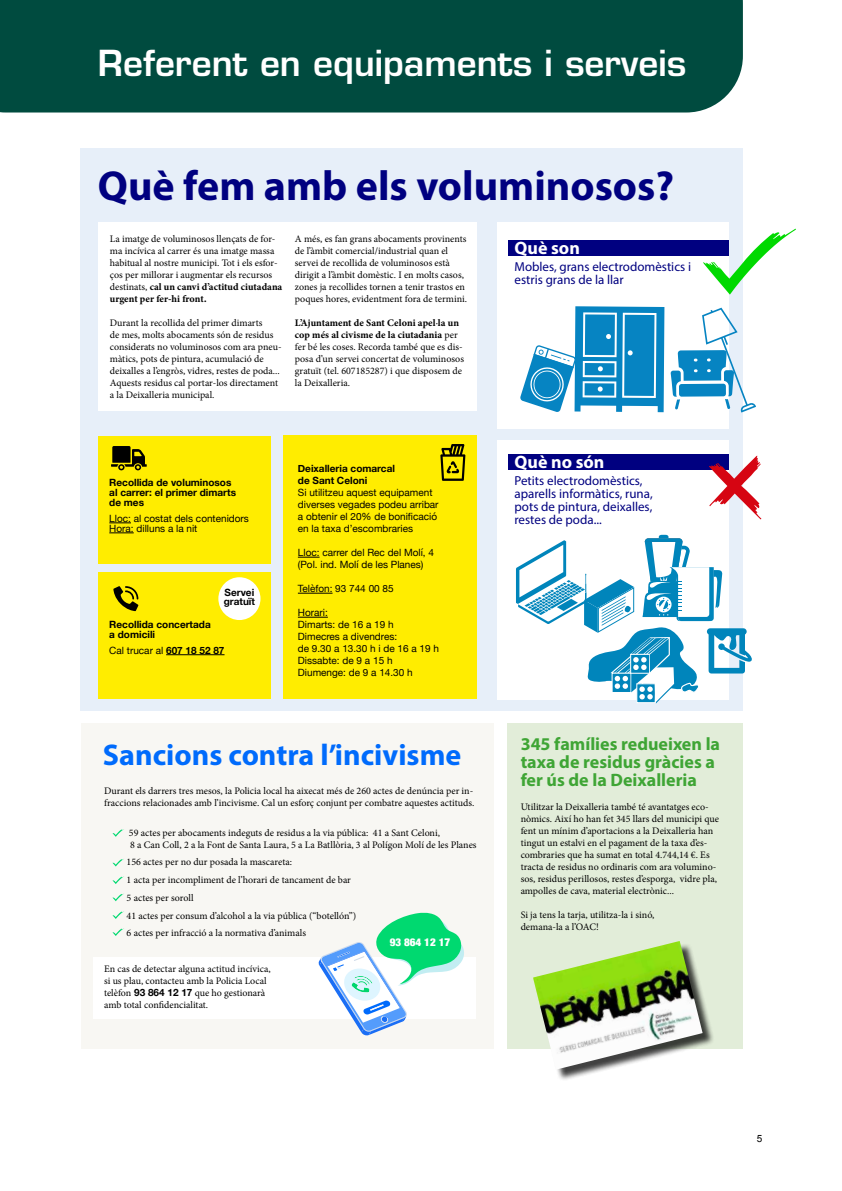
<style>
.page{position:relative;width:842px;height:1191px;background:#fff}
.page>*{position:absolute;margin:0;border:0;box-sizing:border-box;transform-origin:0 0}
.t1{font:700 42px "Myriad Pro";color:#000080}
.t2{font:600 35px "Eurostile";color:#fff}
.t3{font:700 30px "Myriad Pro";color:#006bfc}
.t4{font:700 18px/18px "Myriad Pro";color:#3fa535}
.t5{font:700 18px "Myriad Pro";color:#fff}
.t6{font:13px/13px "Myriad Pro";color:#000080}
.t7{font:900 condensed 10.8px "Helvetica Neue";color:#fff}
.t8{font:10px/12px "Minion Pro";color:#000}
.t9{font:10px/12px "Helvetica Neue";color:#000}
.t10{font:10px/12px "Minion Variable Concept";letter-spacing:.025em;color:#000}
.t11{font:700 10px/10px "Helvetica Neue";color:#000}
.t12{font:10px "Arial";color:#000}
.s1{font-family:"Minion Pro"}
.s2{font-family:"Minion Pro";font-weight:500}
.s3{font-weight:700}
.s4{font-family:"Helvetica Neue";font-weight:700}
</style>
<div class="page">
<div style="left:81px;top:722px;width:413px;height:326px;background:#f8f7f3"></div>
<div style="left:94px;top:957px;width:382px;height:61px;background:#fff"></div>
<div style="left:81px;top:148px;width:662px;height:563px;background:#e7eff9"></div>
<div style="left:98px;top:222px;width:378px;height:189px;background:#fff"></div>
<div style="left:497px;top:222px;width:232px;height:207px;background:#fff"></div>
<div style="left:497px;top:440px;width:232px;height:259px;background:#fff"></div>
<div style="left:507px;top:722px;width:235px;height:326px;background:#e2edd9"></div>
<div style="left:98px;top:572px;width:172px;height:127px;background:#ffed00"></div>
<div style="left:218px;top:577px;width:42px;height:43px;background:#fff;border-radius:50%"></div>
<div style="left:98px;top:436px;width:172px;height:127px;background:#ffed00"></div>
<div style="left:283px;top:436px;width:193px;height:263px;background:#ffed00"></div>
<div style="left:508px;top:240px;width:221px;height:16px;background:#000080"></div>
<div style="left:508px;top:454px;width:221px;height:16px;background:#000080"></div>
<div style="left:0;top:0;width:743px;height:112px;background:#004b3f"></div>
<div style="left:535px;top:943px;width:179px;height:138px;background:#000;opacity:.75"></div>
<img style="left:533px;top:941px;width:170px;height:128px">
<svg style="left:109px;top:522px;width:22px;height:1px"></svg>
<svg style="left:109px;top:532px;width:25px;height:1px"></svg>
<svg style="left:298px;top:557px;width:22px;height:1px"></svg>
<hr style="left:298px;top:593px;width:34px;height:1px;background:#000">
<hr style="left:298px;top:617px;width:30px;height:1px;background:#000">
<svg style="left:671px;top:308px;width:85px;height:104px"></svg>
<svg style="left:520px;top:306px;width:144px;height:106px"></svg>
<svg style="left:703px;top:229px;width:93px;height:66px"></svg>
<svg style="left:112px;top:893px;width:12px;height:8px"></svg>
<svg style="left:112px;top:911px;width:12px;height:8px"></svg>
<svg style="left:112px;top:928px;width:12px;height:8px"></svg>
<svg style="left:112px;top:876px;width:12px;height:8px"></svg>
<svg style="left:112px;top:859px;width:12px;height:7px"></svg>
<svg style="left:112px;top:829px;width:12px;height:8px"></svg>
<svg style="left:709px;top:455px;width:52px;height:65px"></svg>
<svg style="left:111px;top:446px;width:36px;height:24px"></svg>
<hr style="left:166px;top:654px;width:59px;height:1px;background:#000">
<svg style="left:113px;top:586px;width:25px;height:25px"></svg>
<svg style="left:440px;top:444px;width:25px;height:37px"></svg>
<svg style="left:318px;top:912px;width:147px;height:124px"></svg>
<svg style="left:516px;top:535px;width:236px;height:168px"></svg>
<h2 class="t2" style="left:98px;top:41px;width:590px">Referent en equipaments i serveis</h2>
<h1 class="t1" style="left:98px;top:158px;width:578px">Què fem amb els voluminosos?</h1>
<p class="t8" style="left:110px;top:232px;width:169px">La imatge de voluminosos llençats de for&shy;ma incívica al carrer és una imatge massa habitual al nostre municipi. Tot i els esfor&shy;ços per millorar i augmentar els recursos</p>
<p class="t10" style="left:110px;top:280px;width:174px"><span class="s1">destinats,</span> cal un canvi d’actitud ciutadana urgent per fer-hi front.</p>
<p class="t8" style="left:110px;top:316px;width:173px">Durant la recollida del primer dimarts<br>de mes, molts abocaments són de residus considerats no voluminosos com ara pneu&shy;màtics, pots de pintura, acumulació de deixalles a l’engròs, vidres, restes de poda...<br>Aquests residus cal portar-los directament a la Deixalleria municipal.</p>
<p class="t8" style="left:295px;top:232px;width:174px">A més, es fan grans abocaments provinents de l’àmbit comercial/industrial quan el servei de recollida de voluminosos està dirigit a l’àmbit domèstic. I en molts casos, zones ja recollides tornen a tenir trastos en poques hores, evidentment fora de termini.</p>
<p class="t10" style="left:295px;top:316px;width:165px">L’Ajuntament de Sant Celoni apel<span class="s2">·</span>la un cop més al civisme de la ciutadania <span class="s1">per</span></p>
<p class="t8" style="left:295px;top:340px;width:171px">fer bé les coses. Recorda també que es dis&shy;posa d’un servei concertat de voluminosos gratuït (tel. 607185287) i que disposem de la Deixalleria.</p>
<p class="t11" style="left:109px;top:478px;width:128px">Recollida de voluminosos al carrer: el primer dimarts de mes</p>
<p class="t9" style="left:109px;top:514px;width:141px;line-height:10px">Lloc: al costat dels contenidors<br>Hora: dilluns a la nit</p>
<p class="t11" style="left:109px;top:619px;width:103px">Recollida concertada a domicili</p>
<p class="t11" style="left:224px;top:588px;width:33px;line-height:9px">Servei gratuït</p>
<p class="t9" style="left:109px;top:645px;width:117px">Cal trucar al <span class="s3">607 18 52 87</span></p>
<p class="t11" style="left:298px;top:463px;width:99px;line-height:12px">Deixalleria comarcal de Sant Celoni</p>
<p class="t9" style="left:298px;top:487px;width:142px">Si utilitzeu aquest equipament diverses vegades podeu arribar a obtenir el 20% de bonificació en la taxa d’escombraries</p>
<p class="t9" style="left:298px;top:547px;width:138px">Lloc: carrer del Rec del Molí, 4 (Pol. ind. Molí de les Planes)</p>
<p class="t9" style="left:298px;top:583px;width:97px">Telèfon: 93 744 00 85</p>
<p class="t9" style="left:298px;top:607px;width:143px">Horari:<br>Dimarts: de 16 a 19 h<br>Dimecres a divendres:<br>de 9.30 a 13.30 h i de 16 a 19 h<br>Dissabte: de 9 a 15 h<br>Diumenge: de 9 a 14.30 h</p>
<h3 class="t5" style="left:514px;top:236px;width:67px">Què son</h3>
<h3 class="t6" style="left:514px;top:260px;width:178px">Mobles, grans electrodomèstics i estris grans de la llar</h3>
<h3 class="t5" style="left:514px;top:450px;width:91px">Què no són</h3>
<h3 class="t6" style="left:514px;top:474px;width:140px">Petits electrodomèstics, aparells informàtics, runa, pots de pintura, deixalles, restes de poda...</h3>
<h3 class="t3" style="left:103px;top:735px;width:360px">Sancions contra l’incivisme</h3>
<h3 class="t4" style="left:521px;top:734px;width:201px">345 famílies redueixen la taxa de residus gràcies a fer ús de la Deixalleria</h3>
<p class="t8" style="left:521px;top:801px;width:200px">Utilitzar la Deixalleria també té avantatges eco&shy;nòmics. Així ho han fet 345 llars del municipi que fent un mínim d’aportacions a la Deixalleria han tingut un estalvi en el pagament de la taxa d’es&shy;combraries que ha sumat en total 4.744,14 €. Es tracta de residus no ordinaris com ara volumino&shy;sos, residus perillosos, restes d’esporga, vidre pla, ampolles de cava, material electrònic...</p>
<p class="t8" style="left:521px;top:909px;width:135px">Si ja tens la tarja, utilitza-la i sinó, demana-la a l’OAC!</p>
<p class="t8" style="left:104px;top:785px;width:372px">Durant els darrers tres mesos, la Policia local ha aixecat més de 260 actes de denúncia per in&shy;fraccions relacionades amb l’incivisme. Cal un esforç conjunt per combatre aquestes actituds.</p>
<p class="t8" style="left:129px;top:826px;width:349px">59 actes per abocaments indeguts de residus a la via pública: 41 a Sant Celoni,<br>8 a Can Coll, 2 a la Font de Santa Laura, 5 a La Batllòria, 3 al Polígon Molí de les Planes</p>
<p class="t8" style="left:127px;top:853px;width:231px;line-height:17.7px">156 actes per no dur posada la mascareta:<br>1 acta per incompliment de l’horari de tancament de bar 5 actes per soroll<br>41 actes per consum d’alcohol a la via pública (“botellón”)<br>6 actes per infracció a la normativa d’animals</p>
<p class="t8" style="left:104px;top:963px;width:168px">En cas de detectar alguna actitud incívica, si us plau, contacteu amb la Policia Local telèfon <span class="s4">93 864 12 17</span> que ho gestionarà amb total confidencialitat.</p>
<p class="t7" style="left:390px;top:933px;width:62px">93 864 12 17</p>
<p class="t12" style="left:757px;top:1131px;width:7px">5</p>
</div>
